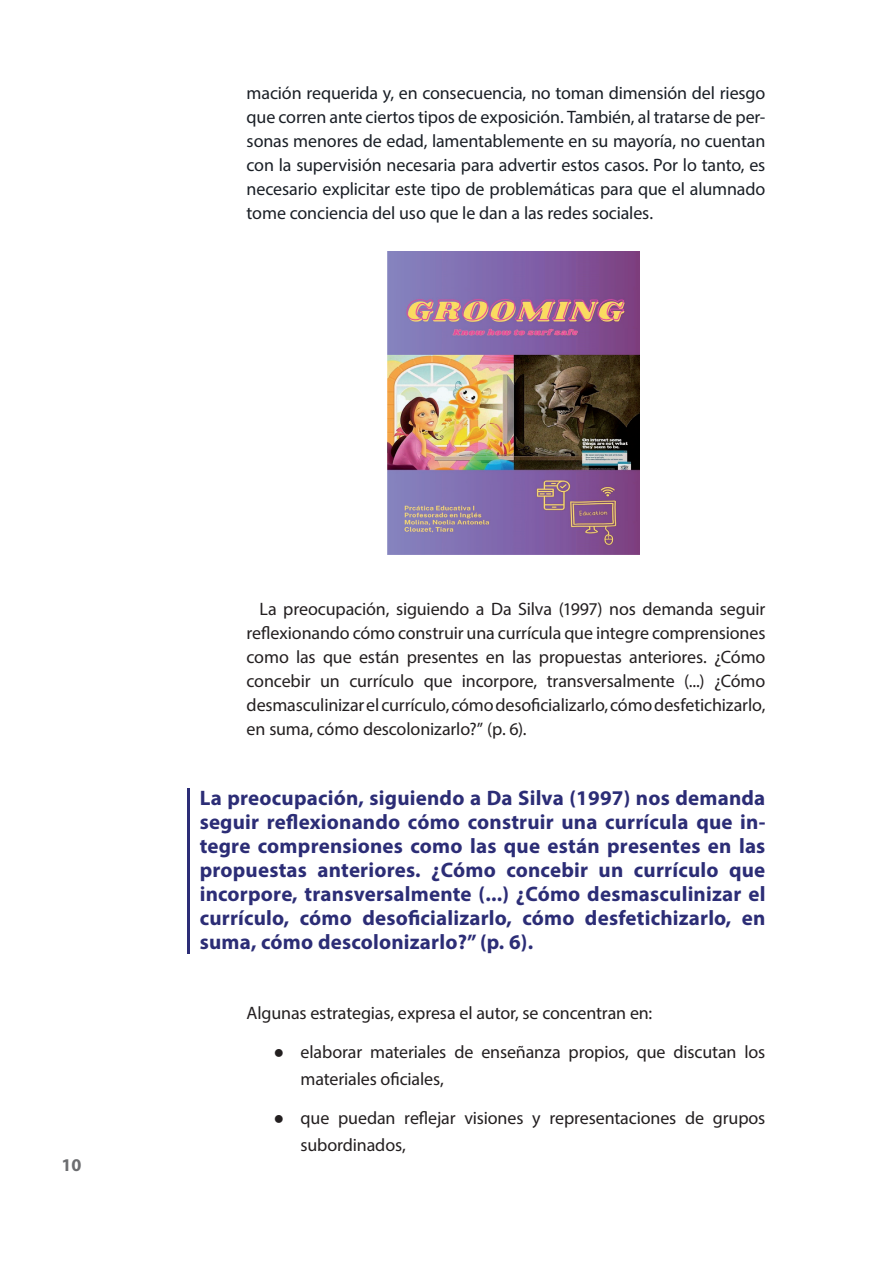
<style>
.page{position:relative;width:893px;height:1263px;background:#fff}
.page>*{position:absolute;margin:0;border:0;box-sizing:border-box;transform-origin:0 0}
.t1{font:700 21px/24px "Myriad Pro";letter-spacing:.01em;color:#2c2d76;text-align:justify}
.t2{font:18px/24px "Myriad Pro";letter-spacing:-.01em;color:#231f20}
.t3{font:18px/24px "Myriad Pro";letter-spacing:-.01em;color:#1a1f26;text-align:justify}
.t4{font:700 18px "Myriad Pro";color:#6c6d70}
.s1{font-family:"Calibri"}
</style>
<div class="page">
<img style="left:388px;top:252px;width:251px;height:302px">
<hr style="left:187px;top:789px;width:2px;height:165px;background:#2c2d76">
<p class="t3" style="left:247px;top:80px;width:520px">mación requerida y, en consecuencia, no toman dimensión del riesgo que corren ante ciertos tipos de exposición. También, al tratarse de per&shy;sonas menores de edad, lamentablemente en su mayoría, no cuentan con la supervisión necesaria para advertir estos casos. Por lo tanto, es necesario explicitar este tipo de problemáticas para que el alumnado tome conciencia del uso que le dan a las redes sociales.</p>
<p class="t4" style="left:62px;top:1153px;width:21px">10</p>
<p class="t2" style="left:247px;top:596px;width:520px;text-align:justify;text-indent:13px">La preocupación, siguiendo a Da Silva (1997) nos demanda seguir reflexionando cómo construir una currícula que integre comprensiones como las que están presentes en las propuestas anteriores. ¿Cómo concebir un currículo que incorpore, transversalmente (...) ¿Cómo desmasculinizar el currículo, cómo desoficializarlo, cómo desfetichizarlo, en suma, cómo descolonizarlo?” (p. 6).</p>
<p class="t1" style="left:200px;top:785px;width:567px">La preocupación, siguiendo a Da Silva (1997) nos demanda seguir reflexionando cómo construir una currícula que in&shy;tegre comprensiones como las que están presentes en las propuestas anteriores. ¿Cómo concebir un currículo que incorpore, transversalmente (...) ¿Cómo desmasculinizar el currículo, cómo desoficializarlo, cómo desfetichizarlo, en suma, cómo descolonizarlo?” (p. 6).</p>
<p class="t2" style="left:247px;top:1001px;width:407px">Algunas estrategias, expresa el autor, se concentran en:</p>
<p class="t2" style="left:301px;top:1038px;width:466px;line-height:27px;text-indent:-27px"><span class="s1">●</span> elaborar materiales de enseñanza propios, que discutan los materiales oficiales,</p>
<p class="t2" style="left:301px;top:1104px;width:466px;line-height:27px;text-indent:-27px"><span class="s1">●</span> que puedan reflejar visiones y representaciones de grupos subordinados,</p>
</div>
